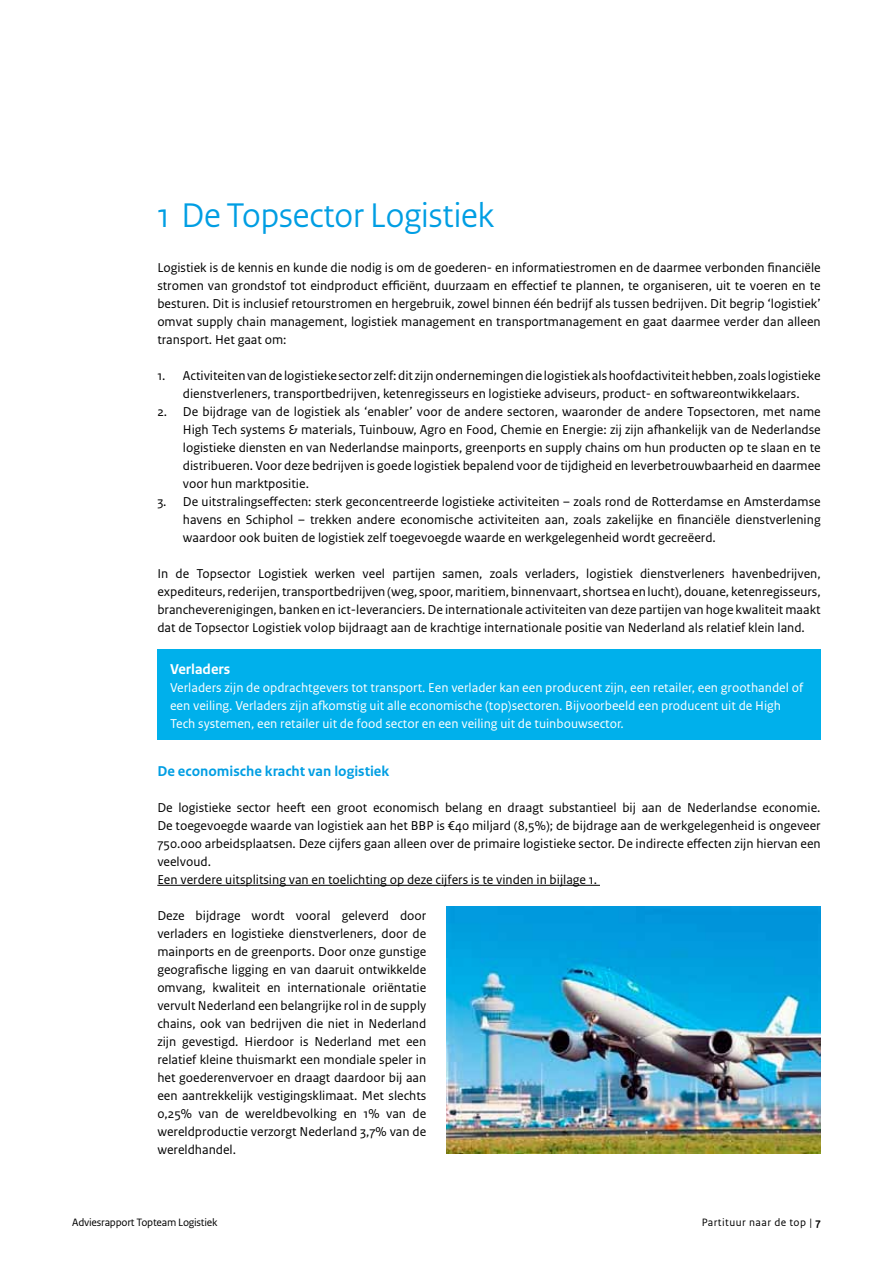
<style>
.page{position:relative;width:893px;height:1263px;background:#fff}
.page>*{position:absolute;margin:0;border:0;box-sizing:border-box;transform-origin:0 0}
.t1{font:36px "Rijksoverheid Sans Heading";color:#009ee3}
.t2{font:700 15px "Rijksoverheid Sans Text";color:#009ee3}
.t3{font:700 15px "Rijksoverheid Sans Text";color:#fff}
.t4{font:13.5px/18px "Rijksoverheid Sans Text";color:#000;text-align:justify}
.t5{font:13.5px/18px "Rijksoverheid Sans Text";color:#fff}
.t6{font:11.25px "Rijksoverheid Sans Text";letter-spacing:-.02em;color:#000}
.t7{font:11.25px "Rijksoverheid Sans Text";letter-spacing:.04em;color:#000}
.s1{font-weight:700}
</style>
<div class="page">
<hr style="left:157px;top:885px;width:443px;height:1px;background:#000">
<div style="left:157px;top:649px;width:664px;height:91px;background:#00b0eb"></div>
<img style="left:447px;top:907px;width:374px;height:247px">
<h1 class="t1" style="left:157px;top:194px;width:338px">1 De Topsector Logistiek</h1>
<p class="t4" style="left:157px;top:259px;width:665px">Logistiek is de kennis en kunde die nodig is om de goederen- en informatiestromen en de daarmee verbonden financiële stromen van grondstof tot eindproduct efficiënt, duurzaam en effectief te plannen, te organiseren, uit te voeren en te besturen. Dit is inclusief retourstromen en hergebruik, zowel binnen één bedrijf als tussen bedrijven. Dit begrip ‘logistiek’ omvat supply chain management, logistiek management en transportmanagement en gaat daarmee verder dan alleen transport. Het gaat om:</p>
<p class="t4" style="left:157px;top:367px;width:665px;text-align:center">1. Activiteiten van de logistieke sector zelf: dit zijn ondernemingen die logistiek als hoofdactiviteit hebben, zoals logistieke dienstverleners, transportbedrijven, ketenregisseurs en logistieke adviseurs, product- en softwareontwikkelaars.</p>
<p class="t4" style="left:183px;top:403px;width:639px;text-indent:-26px">2. De bijdrage van de logistiek als ‘enabler’ voor de andere sectoren, waaronder de andere Topsectoren, met name High Tech systems &amp; materials, Tuinbouw, Agro en Food, Chemie en Energie: zij zijn afhankelijk van de Nederlandse logistieke diensten en van Nederlandse mainports, greenports en supply chains om hun producten op te slaan en te distribueren. Voor deze bedrijven is goede logistiek bepalend voor de tijdigheid en leverbetrouwbaarheid en daarmee voor hun marktpositie.</p>
<p class="t4" style="left:183px;top:493px;width:639px;text-indent:-26px">3. De uitstralingseffecten: sterk geconcentreerde logistieke activiteiten – zoals rond de Rotterdamse en Amsterdamse havens en Schiphol – trekken andere economische activiteiten aan, zoals zakelijke en financiële dienstverlening waardoor ook buiten de logistiek zelf toegevoegde waarde en werkgelegenheid wordt gecreëerd.</p>
<p class="t4" style="left:157px;top:565px;width:665px">In de Topsector Logistiek werken veel partijen samen, zoals verladers, logistiek dienstverleners havenbedrijven, expediteurs, rederijen, transportbedrijven (weg, spoor, maritiem, binnenvaart, shortsea en lucht), douane, ketenregisseurs, brancheverenigingen, banken en ict-leveranciers. De internationale activiteiten van deze partijen van hoge kwaliteit maakt dat de Topsector Logistiek volop bijdraagt aan de krachtige internationale positie van Nederland als relatief klein land.</p>
<p class="t3" style="left:170px;top:661px;width:62px">Verladers</p>
<p class="t5" style="left:170px;top:679px;width:635px">Verladers zijn de opdrachtgevers tot transport. Een verlader kan een producent zijn, een retailer, een groothandel of een veiling. Verladers zijn afkomstig uit alle economische (top)sectoren. Bijvoorbeeld een producent uit de High<br>Tech systemen, een retailer uit de food sector en een veiling uit de tuinbouwsector.</p>
<p class="t2" style="left:157px;top:762px;width:233px">De economische kracht van logistiek</p>
<p class="t4" style="left:157px;top:799px;width:665px;text-align:left">De logistieke sector heeft een groot economisch belang en draagt substantieel bij aan de Nederlandse economie.<br>De toegevoegde waarde van logistiek aan het BBP is €40 miljard (8,5%); de bijdrage aan de werkgelegenheid is ongeveer 750.000 arbeidsplaatsen. Deze cijfers gaan alleen over de primaire logistieke sector. De indirecte effecten zijn hiervan een veelvoud.<br>Een verdere uitsplitsing van en toelichting op deze cijfers is te vinden in bijlage 1.</p>
<p class="t4" style="left:157px;top:907px;width:271px">Deze bijdrage wordt vooral geleverd door verladers en logistieke dienstverleners, door de mainports en de greenports. Door onze gunstige geografische ligging en van daaruit ontwikkelde omvang, kwaliteit en internationale oriëntatie vervult Nederland een belangrijke rol in de supply chains, ook van bedrijven die niet in Nederland zijn gevestigd. Hierdoor is Nederland met een relatief kleine thuismarkt een mondiale speler in het goederenvervoer en draagt daardoor bij aan een aantrekkelijk vestigingsklimaat. Met slechts 0,25% van de wereldbevolking en 1% van de wereldproductie verzorgt Nederland 3,7% van de wereldhandel.</p>
<p class="t6" style="left:72px;top:1216px;width:147px">Adviesrapport Topteam Logistiek</p>
<p class="t7" style="left:702px;top:1216px;width:120px">Partituur naar de top | <span class="s1">7</span></p>
</div>
